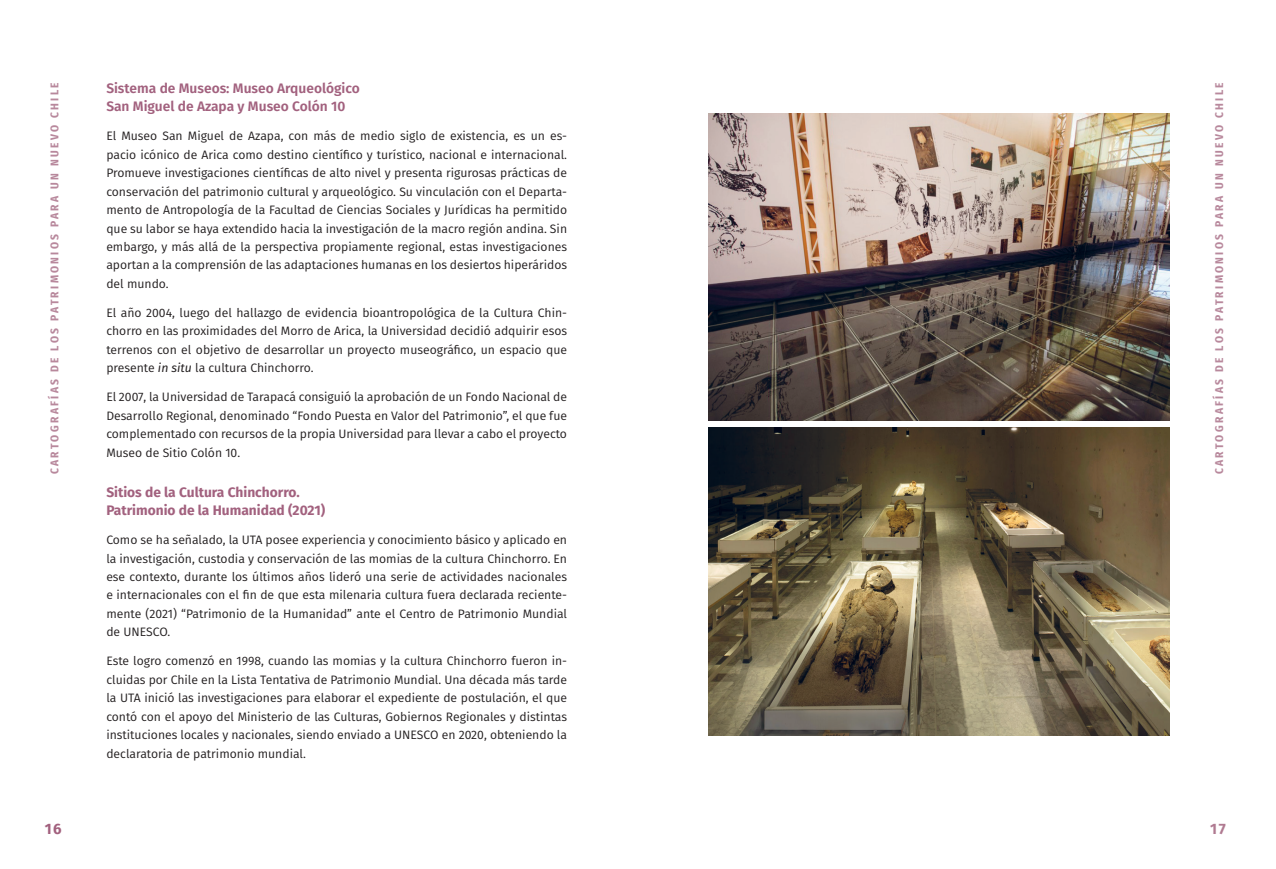
<style>
.page{position:relative;width:1276px;height:869px;background:#fff}
.page>*{position:absolute;margin:0;border:0;box-sizing:border-box;transform-origin:0 0}
.t1{font:700 15px "Fira Sans";color:#a2617e}
.t2{font:700 15px "Fira Sans";color:#b07a91}
.t3{font:600 13.75px/18.5px "Fira Sans";color:#a2617e}
.t4{font:700 13.75px/18.5px "Fira Sans";color:#a2617e}
.t5{font:12.25px/18.5px "Fira Sans";color:#231f20;text-align:justify}
.t6{font:700 11.25px "Fira Sans Condensed";letter-spacing:.21em;color:#b8889c}
.s1{font-style:italic}
</style>
<div class="page">
<img style="left:709px;top:114px;width:460px;height:306px">
<img style="left:709px;top:427px;width:460px;height:307px">
<p class="t3" style="left:106px;top:78px;width:255px">Sistema de Museos: Museo Arqueológico<br>San Miguel de Azapa y Museo Colón 10</p>
<p class="t5" style="left:106px;top:126px;width:462px">El Museo San Miguel de Azapa, con más de medio siglo de existencia, es un es&shy;pacio icónico de Arica como destino científico y turístico, nacional e internacional.<br>Promueve investigaciones científicas de alto nivel y presenta rigurosas prácticas de conservación del patrimonio cultural y arqueológico. Su vinculación con el Departa&shy;mento de Antropología de la Facultad de Ciencias Sociales y Jurídicas ha permitido que su labor se haya extendido hacia la investigación de la macro región andina. Sin embargo, y más allá de la perspectiva propiamente regional, estas investigaciones aportan a la comprensión de las adaptaciones humanas en los desiertos hiperáridos del mundo.</p>
<p class="t5" style="left:106px;top:303px;width:462px">El año 2004, luego del hallazgo de evidencia bioantropológica de la Cultura Chin&shy;chorro en las proximidades del Morro de Arica, la Universidad decidió adquirir esos terrenos con el objetivo de desarrollar un proyecto museográfico, un espacio que presente <span class="s1">in situ</span> la cultura Chinchorro.</p>
<p class="t5" style="left:106px;top:387px;width:462px">El 2007, la Universidad de Tarapacá consiguió la aprobación de un Fondo Nacional de Desarrollo Regional, denominado “Fondo Puesta en Valor del Patrimonio”, el que fue complementado con recursos de la propia Universidad para llevar a cabo el proyecto Museo de Sitio Colón 10.</p>
<p class="t4" style="left:106px;top:481px;width:220px">Sitios de la Cultura Chinchorro.<br>Patrimonio de la Humanidad (2021)</p>
<p class="t5" style="left:106px;top:530px;width:462px">Como se ha señalado, la UTA posee experiencia y conocimiento básico y aplicado en la investigación, custodia y conservación de las momias de la cultura Chinchorro. En ese contexto, durante los últimos años lideró una serie de actividades nacionales e internacionales con el fin de que esta milenaria cultura fuera declarada reciente&shy;mente (2021) “Patrimonio de la Humanidad” ante el Centro de Patrimonio Mundial de UNESCO.</p>
<p class="t5" style="left:106px;top:651px;width:462px">Este logro comenzó en 1998, cuando las momias y la cultura Chinchorro fueron in&shy;cluidas por Chile en la Lista Tentativa de Patrimonio Mundial. Una década más tarde la UTA inició las investigaciones para elaborar el expediente de postulación, el que contó con el apoyo del Ministerio de las Culturas, Gobiernos Regionales y distintas instituciones locales y nacionales, siendo enviado a UNESCO en 2020, obteniendo la declaratoria de patrimonio mundial.</p>
<p class="t6" style="left:45px;top:474px;width:393px;rotate:-90deg">CARTOGRAFÍAS DE LOS PATRIMONIOS PARA UN NUEVO CHILE</p>
<p class="t6" style="left:1210px;top:474px;width:393px;rotate:-90deg">CARTOGRAFÍAS DE LOS PATRIMONIOS PARA UN NUEVO CHILE</p>
<p class="t1" style="left:45px;top:816px;width:18px">16</p>
<p class="t2" style="left:1210px;top:816px;width:17px">17</p>
</div>
